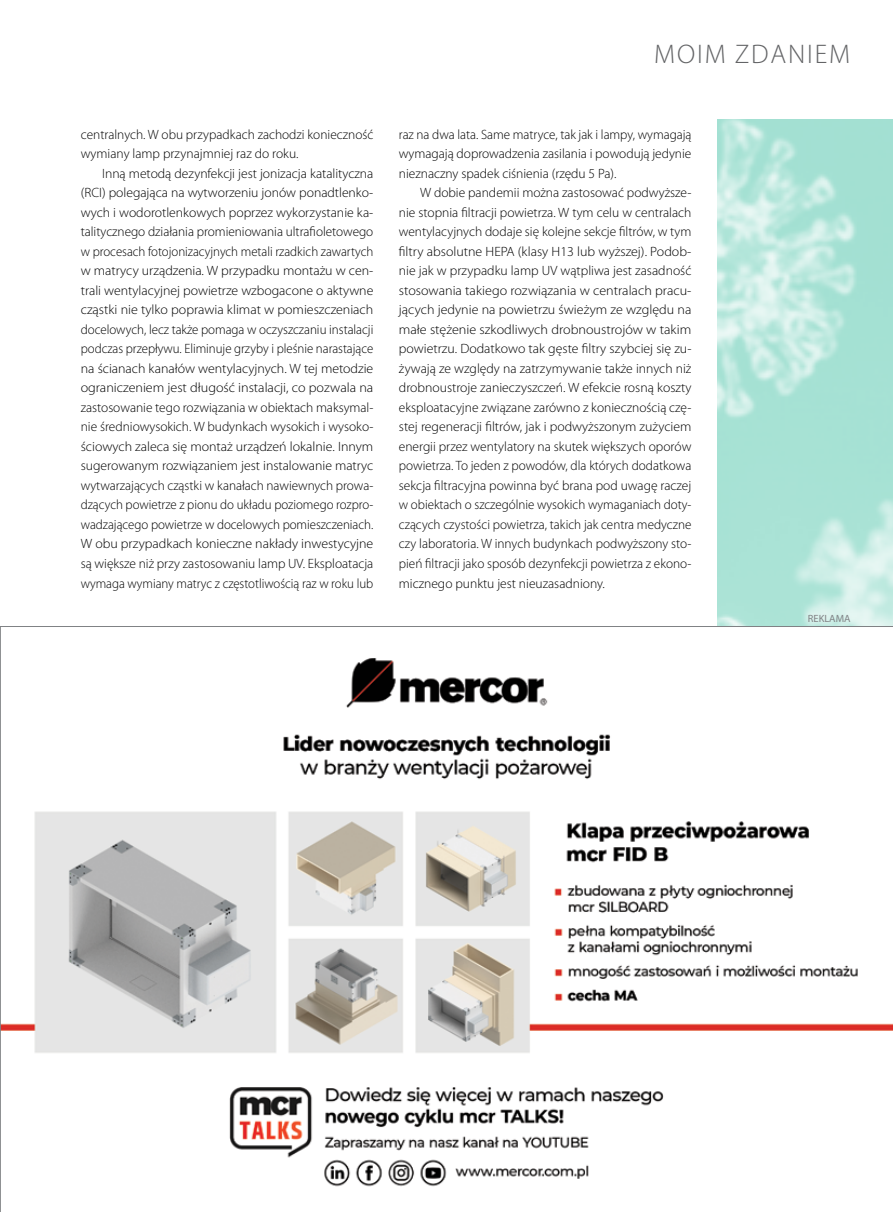
<style>
.page{position:relative;width:893px;height:1212px;background:#fff}
.page>*{position:absolute;margin:0;border:0;box-sizing:border-box;transform-origin:0 0}
.t1{font:300 27px "Myriad Pro";letter-spacing:.07em;color:#636466}
.t2{font:300 13.5px/19.5px "Myriad Pro";color:#000;text-align:justify}
.t3{font:10.5px "Myriad Pro";color:#808285}
</style>
<div class="page">
<img style="left:718px;top:119px;width:175px;height:507px">
<svg style="left:0;top:626px;width:893px;height:586px"></svg>
<h1 class="t1" style="left:654px;top:39px;width:197px">MOIM ZDANIEM</h1>
<p class="t2" style="left:81px;top:125px;width:294px">centralnych. W obu przypadkach zachodzi konieczność wymiany lamp przynajmniej raz do roku.</p>
<p class="t2" style="left:81px;top:164px;width:294px;text-indent:21px">Inną metodą dezynfekcji jest jonizacja katalityczna (RCI) polegająca na wytworzeniu jonów ponadtlenko&shy;wych i wodorotlenkowych poprzez wykorzystanie ka&shy;talitycznego działania promieniowania ultrafioletowego w procesach fotojonizacyjnych metali rzadkich zawartych w matrycy urządzenia. W przypadku montażu w cen&shy;trali wentylacyjnej powietrze wzbogacone o aktywne cząstki nie tylko poprawia klimat w pomieszczeniach docelowych, lecz także pomaga w oczyszczaniu instalacji podczas przepływu. Eliminuje grzyby i pleśnie narastające na ścianach kanałów wentylacyjnych. W tej metodzie ograniczeniem jest długość instalacji, co pozwala na zastosowanie tego rozwiązania w obiektach maksymal&shy;nie średniowysokich. W budynkach wysokich i wysoko&shy;ściowych zaleca się montaż urządzeń lokalnie. Innym sugerowanym rozwiązaniem jest instalowanie matryc wytwarzających cząstki w kanałach nawiewnych prowa&shy;dzących powietrze z pionu do układu poziomego rozpro&shy;wadzającego powietrze w docelowych pomieszczeniach.<br>W obu przypadkach konieczne nakłady inwestycyjne są większe niż przy zastosowaniu lamp UV. Eksploatacja wymaga wymiany matryc z częstotliwością raz w roku lub</p>
<p class="t2" style="left:399px;top:125px;width:294px">raz na dwa lata. Same matryce, tak jak i lampy, wymagają wymagają doprowadzenia zasilania i powodują jedynie nieznaczny spadek ciśnienia (rzędu 5 Pa).</p>
<p class="t2" style="left:399px;top:183px;width:294px;text-indent:21px">W dobie pandemii można zastosować podwyższe&shy;nie stopnia filtracji powietrza. W tym celu w centralach wentylacyjnych dodaje się kolejne sekcje filtrów, w tym filtry absolutne HEPA (klasy H13 lub wyższej). Podob&shy;nie jak w przypadku lamp UV wątpliwa jest zasadność stosowania takiego rozwiązania w centralach pracu&shy;jących jedynie na powietrzu świeżym ze względu na małe stężenie szkodliwych drobnoustrojów w takim powietrzu. Dodatkowo tak gęste filtry szybciej się zu&shy;żywają ze względy na zatrzymywanie także innych niż drobnoustroje zanieczyszczeń. W efekcie rosną koszty eksploatacyjne związane zarówno z koniecznością czę&shy;stej regeneracji filtrów, jak i podwyższonym zużyciem energii przez wentylatory na skutek większych oporów powietrza. To jeden z powodów, dla których dodatkowa sekcja filtracyjna powinna być brana pod uwagę raczej w obiektach o szczególnie wysokich wymaganiach doty&shy;czących czystości powietrza, takich jak centra medyczne czy laboratoria. W innych budynkach podwyższony sto&shy;pień filtracji jako sposób dezynfekcji powietrza z ekono&shy;micznego punktu jest nieuzasadniony.</p>
<p class="t3" style="left:808px;top:612px;width:44px">REKLAMA</p>
</div>
